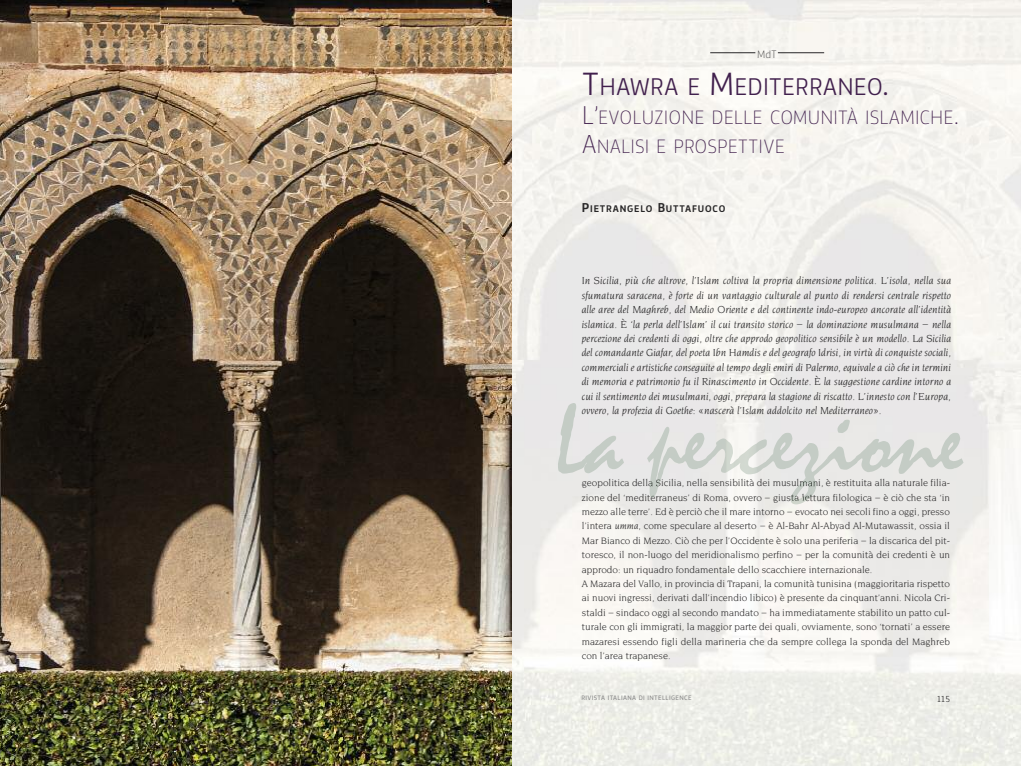
<style>
.page{position:relative;width:1021px;height:766px;background:#fff}
.page>*{position:absolute;margin:0;border:0;box-sizing:border-box;transform-origin:0 0}
.t1{font:300 22.5px "Vinkel";color:#41204d}
.t2{font:200 18px/29px "Vinkel";color:#41204d}
.t3{font:italic 11px/14.4px "Novarese";letter-spacing:.005em;color:#272627;text-align:justify}
.t4{font:10px/14.4px "Novarese";color:#272627}
.t5{font:200 10px "Vinkel";color:#272627}
.t6{font:500 9px "Vinkel";letter-spacing:.085em;color:#272627}
.t7{font:300 8.5px "Vinkel";color:#272627}
.t8{font:6px "Vinkel";letter-spacing:.06em;color:#888}
.s1{font-size:30px}
.s2{font-size:24px}
.s3{font-size:12px}
.s4{font-family:"Vinkel";font-weight:300;font-style:normal}
.s5{font-family:"Vinkel";font-weight:300}
.s6{font-style:italic}
</style>
<div class="page">
<img style="left:511px;top:0;width:509px;height:765px">
<hr style="left:710px;top:53px;width:45px;height:1px;background:#272627">
<hr style="left:777px;top:53px;width:47px;height:1px;background:#272627">
<img style="left:558px;top:403px;width:66px;height:70px">
<img style="left:0;top:0;width:511px;height:765px">
<p class="t5" style="left:757px;top:50px;width:21px">MdT</p>
<h1 class="t1" style="left:582px;top:78px;width:309px"><span class="s1">T</span>HAWRA E <span class="s1">M</span>EDITERRANEO<span class="s1">.</span></h1>
<h2 class="t2" style="left:582px;top:104px;width:378px"><span class="s2">L’</span>EVOLUZIONE DELLE COMUNITÀ ISLAMICHE<span class="s2">.<br>A</span>NALISI E PROSPETTIVE</h2>
<p class="t6" style="left:582px;top:205px;width:145px"><span class="s3">P</span>IETRANGELO <span class="s3">B</span>UTTAFUOCO</p>
<p class="t3" style="left:581px;top:274px;width:371px">In Sicilia, più che altrove, l’Islam coltiva la propria dimensione politica. L’isola, nella sua sfumatura saracena, è forte di un vantaggio culturale al punto di rendersi centrale rispetto alle aree del Maghreb, del Medio Oriente e del continente indo-europeo ancorate all’identità islamica. È ‘la perla dell’Islam’ il cui transito storico <span class="s4">–</span> la dominazione musulmana <span class="s4">–</span> nella percezione dei credenti di oggi, oltre che approdo geopolitico sensibile è un modello. La Sicilia del comandante Giafar, del poeta Ibn Hamdis e del geografo Idrisi, in virtù di conquiste sociali, commerciali e artistiche conseguite al tempo degli emiri di Palermo, equivale a ciò che in termini di memoria e patrimonio fu il Rinascimento in Occidente. È la suggestione cardine intorno a cui il sentimento dei musulmani, oggi, prepara la stagione di riscatto. L’innesto con l’Europa, ovvero, la profezia di Goethe: «nascerà l’Islam addolcito nel Mediterraneo».</p>
<p class="t4" style="left:582px;top:476px;width:370px">geopolitica della Sicilia, nella sensibilità dei musulmani, è restituita alla naturale filia&shy;zione del ‘mediterraneus’ di Roma, ovvero <span class="s5">–</span> giusta lettura filologica <span class="s5">–</span> è ciò che sta ‘in mezzo alle terre’. Ed è perciò che il mare intorno <span class="s5">–</span> evocato nei secoli fino a oggi, presso l’intera <span class="s6">umma</span>, come speculare al deserto <span class="s5">–</span> è Al-Bahr Al-Abyad Al-Mutawassit, ossia il Mar Bianco di Mezzo. Ciò che per l’Occidente è solo una periferia <span class="s5">–</span> la discarica del pit&shy;toresco, il non-luogo del meridionalismo perfino <span class="s5">–</span> per la comunità dei credenti è un approdo: un riquadro fondamentale dello scacchiere internazionale.<br>A Mazara del Vallo, in provincia di Trapani, la comunità tunisina (maggioritaria rispetto ai nuovi ingressi, derivati dall’incendio libico) è presente da cinquant’anni. Nicola Cri&shy;staldi <span class="s5">–</span> sindaco oggi al secondo mandato <span class="s5">–</span> ha immediatamente stabilito un patto cul&shy;turale con gli immigrati, la maggior parte dei quali, ovviamente, sono ‘tornati’ a essere mazaresi essendo figli della marineria che da sempre collega la sponda del Maghreb con l’area trapanese.</p>
<p class="t8" style="left:581px;top:695px;width:112px">RIVISTA ITALIANA DI INTELLIGENCE</p>
<p class="t7" style="left:937px;top:695px;width:14px">115</p>
</div>
